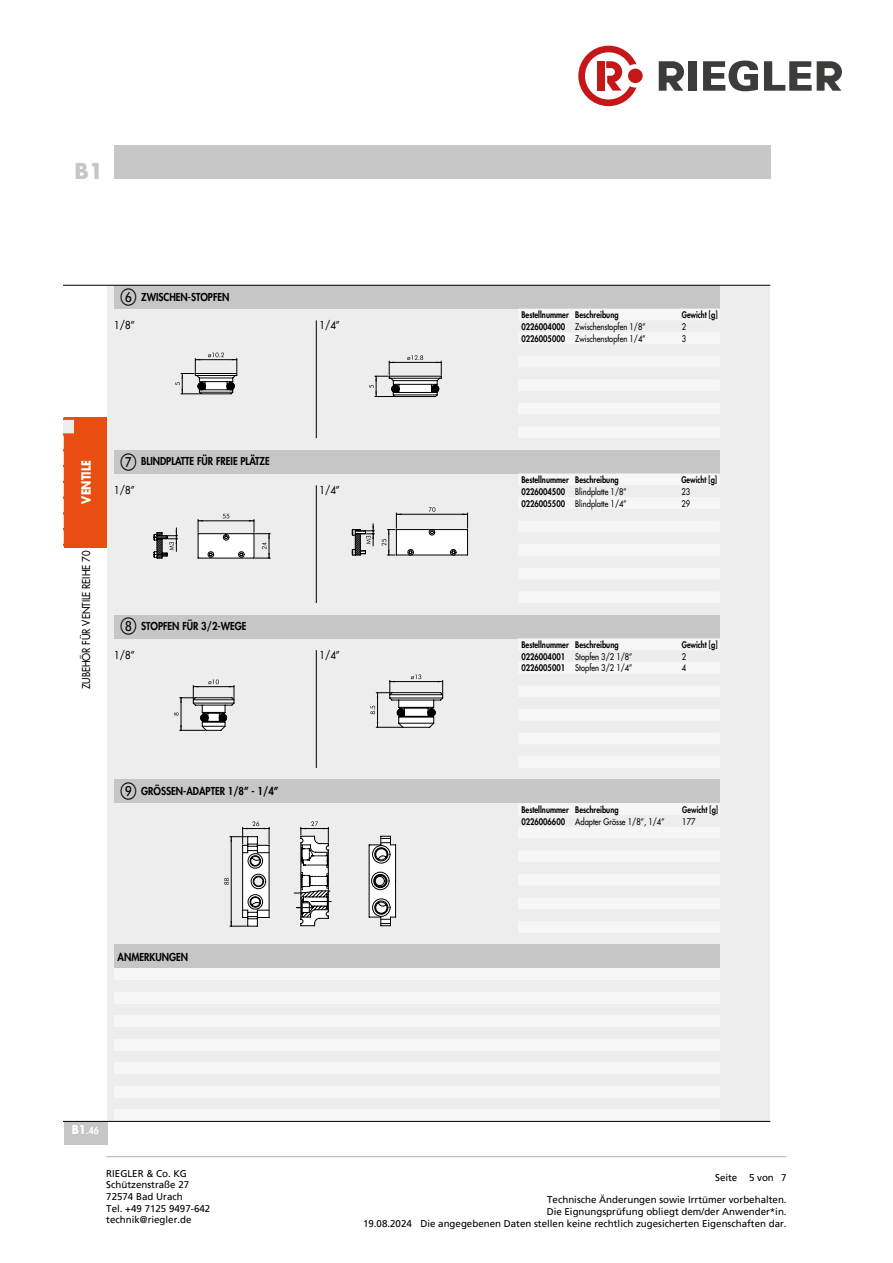
<style>
.page{position:relative;width:893px;height:1263px;background:#fff}
.page>*{position:absolute;margin:0;border:0;box-sizing:border-box;transform-origin:0 0}
.t1{font:700 21.3px "Futura Std";color:#c6c6c6}
.t2{font:700 12.45px "Futura Std";color:#fff;scale:.85 1}
.t3{font:800 10.65px/11.2px "Futura Std";color:#000;scale:.9 1}
.t4{font:500 10.65px "Futura Std";color:#000;scale:.9 1}
.t5{font:9.75px/11.7px "Frutiger LT Pro";color:#000}
.t6{font:800 9.45px "Futura Std";color:#fff;scale:.9 1}
.t7{font:500 8.85px "Futura Std";color:#000;scale:.85 1}
.t8{font:800 8.85px "Futura Std";color:#000;scale:.85 1}
.t9{font:800 8.85px "Futura Std";color:#000;scale:.8 1}
.s1{font-family:"European Pi One";font-weight:400;font-size:17.85px}
.s2{font-weight:800}
.s3{font-weight:700;font-size:11.85px}
</style>
<div class="page">
<svg style="left:659px;top:61px;width:25px;height:30px"></svg>
<div style="left:689px;top:61px;width:8px;height:30px;background:#3c3c3b"></div>
<svg style="left:703px;top:61px;width:55px;height:30px"></svg>
<svg style="left:764px;top:61px;width:78px;height:30px"></svg>
<svg style="left:578px;top:46px;width:58px;height:60px"></svg>
<div style="left:628px;top:69px;width:15px;height:14px;background:#c51718;border-radius:50%"></div>
<hr style="left:106px;top:1156px;width:681px;height:1px;background:#b3b2b2">
<div style="left:64px;top:1121px;width:44px;height:24px;background:#c6c6c6"></div>
<div style="left:114px;top:145px;width:656px;height:34px;background:#c6c6c6"></div>
<div style="left:64px;top:417px;width:44px;height:130px;background:#e84e0f"></div>
<div style="left:64px;top:419px;width:10px;height:15px;background:#ededed"></div>
<div style="left:108px;top:285px;width:662px;height:836px;background:#ededed"></div>
<div style="left:114px;top:285px;width:606px;height:24px;background:#c6c6c6"></div>
<div style="left:114px;top:615px;width:606px;height:23px;background:#c6c6c6"></div>
<div style="left:114px;top:450px;width:606px;height:23px;background:#c6c6c6"></div>
<div style="left:114px;top:780px;width:606px;height:23px;background:#c6c6c6"></div>
<div style="left:114px;top:944px;width:606px;height:24px;background:#c6c6c6"></div>
<hr style="left:316px;top:320px;width:1px;height:118px;background:#000">
<hr style="left:316px;top:485px;width:1px;height:118px;background:#000">
<hr style="left:316px;top:650px;width:1px;height:118px;background:#000">
<hr style="left:64px;top:285px;width:706px;height:1px;background:#000">
<div style="left:114px;top:1109px;width:606px;height:12px;background:#f6f6f6"></div>
<div style="left:114px;top:1086px;width:606px;height:12px;background:#f6f6f6"></div>
<div style="left:114px;top:1062px;width:606px;height:12px;background:#f6f6f6"></div>
<div style="left:114px;top:1039px;width:606px;height:11px;background:#f6f6f6"></div>
<div style="left:114px;top:1015px;width:606px;height:12px;background:#f6f6f6"></div>
<div style="left:114px;top:992px;width:606px;height:11px;background:#f6f6f6"></div>
<div style="left:114px;top:968px;width:606px;height:12px;background:#f6f6f6"></div>
<hr style="left:64px;top:1121px;width:706px;height:1px;background:#000">
<svg style="left:175px;top:353px;width:63px;height:42px"></svg>
<svg style="left:369px;top:355px;width:73px;height:42px"></svg>
<svg style="left:153px;top:514px;width:117px;height:45px"></svg>
<svg style="left:518px;top:473px;width:202px;height:1px"></svg>
<svg style="left:351px;top:507px;width:117px;height:49px"></svg>
<svg style="left:174px;top:679px;width:61px;height:52px"></svg>
<svg style="left:370px;top:674px;width:74px;height:54px"></svg>
<svg style="left:224px;top:821px;width:172px;height:106px"></svg>
<h1 class="t1" style="left:74px;top:157px;width:31px">B1</h1>
<p class="t3" style="left:118px;top:286px;width:95px">TECHNISCHE DATEN<br>TECHNISCHE DATEN</p>
<p class="t3" style="left:120px;top:291px;width:123px"><span class="s1">f</span> ZWISCHEN-STOPFEN</p>
<p class="t4" style="left:114px;top:319px;width:24px">1/8”</p>
<p class="t4" style="left:319px;top:319px;width:24px">1/4”</p>
<p class="t2" style="left:78px;top:503px;width:53px;rotate:-90deg">VENTILE</p>
<p class="t4" style="left:79px;top:689px;width:155px;rotate:-90deg">ZUBEHÖR FÜR VENTILE REIHE 70</p>
<p class="t3" style="left:118px;top:451px;width:95px">TECHNISCHE DATEN<br>TECHNISCHE DATEN</p>
<p class="t3" style="left:120px;top:456px;width:167px"><span class="s1">g</span> BLINDPLATTE FÜR FREIE PLÄTZE</p>
<p class="t4" style="left:114px;top:483px;width:24px">1/8”</p>
<p class="t4" style="left:319px;top:483px;width:24px">1/4”</p>
<p class="t3" style="left:118px;top:616px;width:95px">TECHNISCHE DATEN<br>TECHNISCHE DATEN</p>
<p class="t3" style="left:120px;top:621px;width:142px"><span class="s1">h</span> STOPFEN FÜR 3/2-WEGE</p>
<p class="t4" style="left:114px;top:648px;width:24px">1/8”</p>
<p class="t4" style="left:319px;top:648px;width:24px">1/4”</p>
<p class="t3" style="left:118px;top:781px;width:95px">TECHNISCHE DATEN<br>TECHNISCHE DATEN</p>
<p class="t3" style="left:120px;top:786px;width:177px"><span class="s1">i</span> GRÖSSEN-ADAPTER 1/8” - 1/4”</p>
<p class="t3" style="left:118px;top:945px;width:95px">TECHNISCHE DATEN<br>TECHNISCHE DATEN</p>
<p class="t3" style="left:118px;top:951px;width:80px">ANMERKUNGEN</p>
<p class="t8" style="left:521px;top:309px;width:116px">Bestellnummer Beschreibung</p>
<p class="t9" style="left:682px;top:309px;width:46px">Gewicht [g]</p>
<p class="t7" style="left:521px;top:321px;width:148px"><span class="s2">0226004000</span> Zwischenstopfen 1/8”</p>
<p class="t7" style="left:682px;top:321px;width:7px">2</p>
<p class="t7" style="left:521px;top:333px;width:148px"><span class="s2">0226005000</span> Zwischenstopfen 1/4”</p>
<p class="t7" style="left:682px;top:333px;width:7px">3</p>
<p class="t8" style="left:521px;top:474px;width:116px">Bestellnummer Beschreibung</p>
<p class="t9" style="left:681px;top:474px;width:46px">Gewicht [g]</p>
<p class="t7" style="left:521px;top:486px;width:126px"><span class="s2">0226004500</span> Blindplatte 1/8”</p>
<p class="t7" style="left:681px;top:486px;width:12px">23</p>
<p class="t7" style="left:521px;top:498px;width:126px"><span class="s2">0226005500</span> Blindplatte 1/4”</p>
<p class="t7" style="left:681px;top:498px;width:12px">29</p>
<p class="t8" style="left:521px;top:639px;width:116px">Bestellnummer Beschreibung</p>
<p class="t9" style="left:682px;top:639px;width:46px">Gewicht [g]</p>
<p class="t7" style="left:521px;top:651px;width:132px"><span class="s2">0226004001</span> Stopfen 3/2 1/8”</p>
<p class="t7" style="left:682px;top:651px;width:7px">2</p>
<p class="t7" style="left:521px;top:663px;width:132px"><span class="s2">0226005001</span> Stopfen 3/2 1/4”</p>
<p class="t7" style="left:682px;top:663px;width:7px">4</p>
<p class="t8" style="left:521px;top:804px;width:116px">Bestellnummer Beschreibung</p>
<p class="t9" style="left:682px;top:804px;width:46px">Gewicht [g]</p>
<p class="t7" style="left:521px;top:816px;width:170px"><span class="s2">0226006600</span> Adapter Grösse 1/8”, 1/4”</p>
<p class="t7" style="left:682px;top:816px;width:17px">177</p>
<p class="t6" style="left:72px;top:1125px;width:32px"><span class="s3">B1</span>.46</p>
<p class="t5" style="left:106px;top:1167px;width:105px">RIEGLER &amp; Co. KG<br>Schützenstraße 27<br>72574 Bad Urach<br>Tel. +49 7125 9497-642 technik@riegler.de</p>
<p class="t5" style="left:363px;top:1217px;width:50px">19.08.2024</p>
<p class="t5" style="left:715px;top:1172px;width:73px">Seite 5 von 7</p>
<p class="t5" style="left:420px;top:1194px;width:368px;text-align:right">Technische Änderungen sowie Irrtümer vorbehalten.<br>Die Eignungsprüfung obliegt dem/der Anwender*in.<br>Die angegebenen Daten stellen keine rechtlich zugesicherten Eigenschaften dar.</p>
</div>
